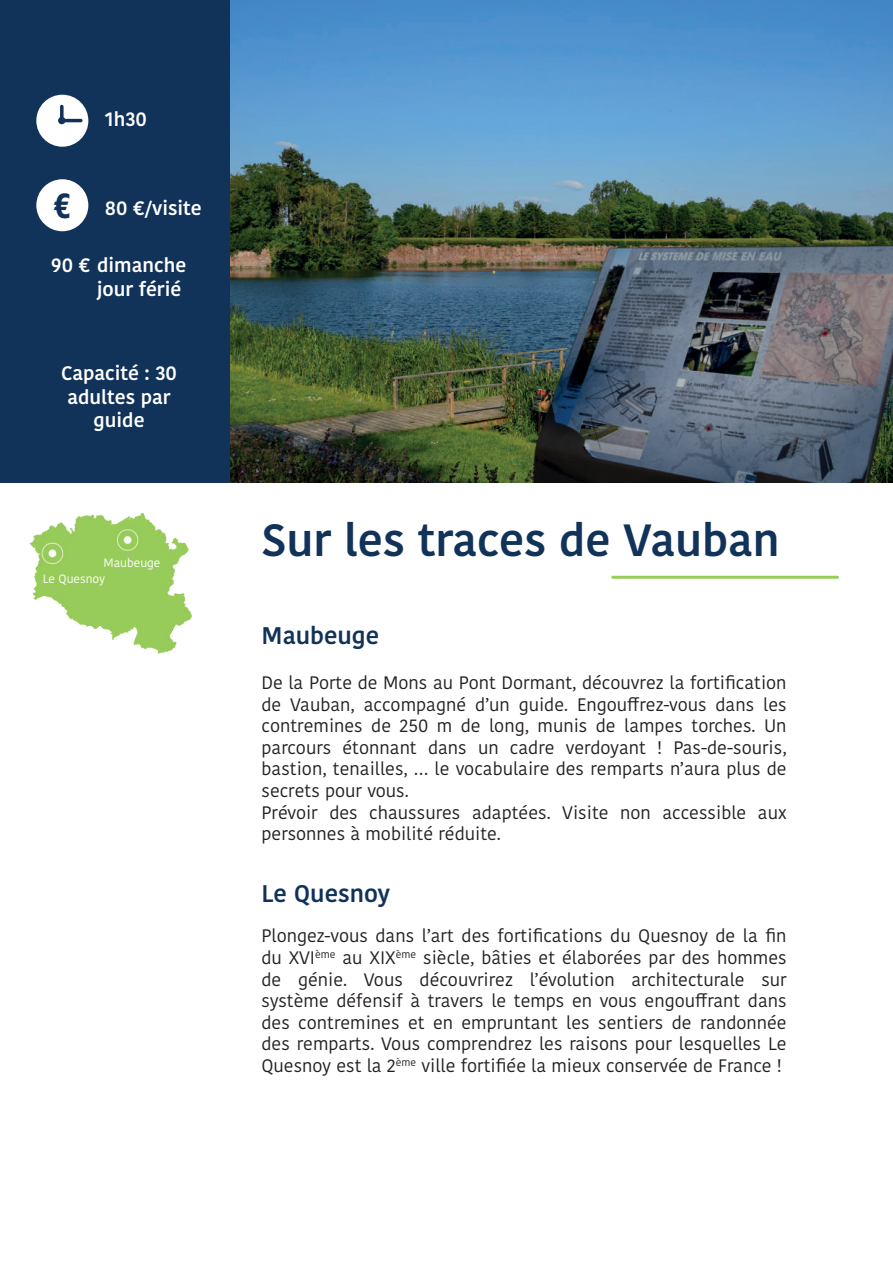
<style>
.page{position:relative;width:893px;height:1263px;background:#fff}
.page>*{position:absolute;margin:0;border:0;box-sizing:border-box;transform-origin:0 0}
.t1{font:600 45px "Kohinoor Devanagari";color:#113259}
.t2{font:30px "Hobo Std";color:#113259}
.t3{font:600 24px "Kohinoor Devanagari";color:#113259}
.t4{font:600 19.5px/23.4px "Kohinoor Devanagari";color:#fff;text-align:center}
.t5{font:18px/21.6px "Kohinoor Devanagari";color:#231f20}
.t6{font:12px/16.6px "Kohinoor Devanagari";color:#fff}
</style>
<div class="page">
<div style="left:0;top:0;width:233px;height:483px;background:#113259"></div>
<img style="left:231px;top:0;width:662px;height:483px">
<img style="left:29px;top:512px;width:163px;height:142px">
<svg style="left:36px;top:95px;width:52px;height:52px"></svg>
<div style="left:36px;top:179px;width:52px;height:52px;background:#fff;border-radius:50%"></div>
<hr style="left:613px;top:576px;width:224px;height:3px;background:#98cc5a">
<p class="t4" style="left:105px;top:108px;width:44px">1h30</p>
<h2 class="t2" style="left:54px;top:185px;width:19px">€</h2>
<p class="t4" style="left:105px;top:197px;width:99px">80 €/visite</p>
<p class="t4" style="left:51px;top:254px;width:137px;text-align:right">90 € dimanche jour férié</p>
<p class="t4" style="left:61px;top:362px;width:117px">Capacité : 30 adultes par guide</p>
<p class="t6" style="left:43px;top:554px;width:119px;text-indent:61px">Maubeuge<br>Le Quesnoy</p>
<h1 class="t1" style="left:261px;top:514px;width:520px">Sur les traces de Vauban</h1>
<h3 class="t3" style="left:261px;top:621px;width:119px">Maubeuge</h3>
<p class="t5" style="left:261px;top:672px;width:527px">De la Porte de Mons au Pont Dormant, découvrez la fortification de Vauban, accompagné d’un guide. Engouffrez-vous dans les contremines de 250 m de long, munis de lampes torches. Un parcours étonnant dans un cadre verdoyant ! Pas-de-souris, bastion, tenailles, … le vocabulaire des remparts n’aura plus de secrets pour vous.<br>Prévoir des chaussures adaptées. Visite non accessible aux personnes à mobilité réduite.</p>
<h3 class="t3" style="left:261px;top:879px;width:130px">Le Quesnoy</h3>
<p class="t5" style="left:261px;top:925px;width:527px;text-align:justify">Plongez-vous dans l’art des fortifications du Quesnoy de la fin du XVI<sup>ème</sup> au XIX<sup>ème</sup> siècle, bâties et élaborées par des hommes de génie. Vous découvrirez l’évolution architecturale sur système défensif à travers le temps en vous engouffrant dans des contremines et en empruntant les sentiers de randonnée des remparts. Vous comprendrez les raisons pour lesquelles Le Quesnoy est la 2<sup>ème</sup> ville fortifiée la mieux conservée de France !</p>
</div>
